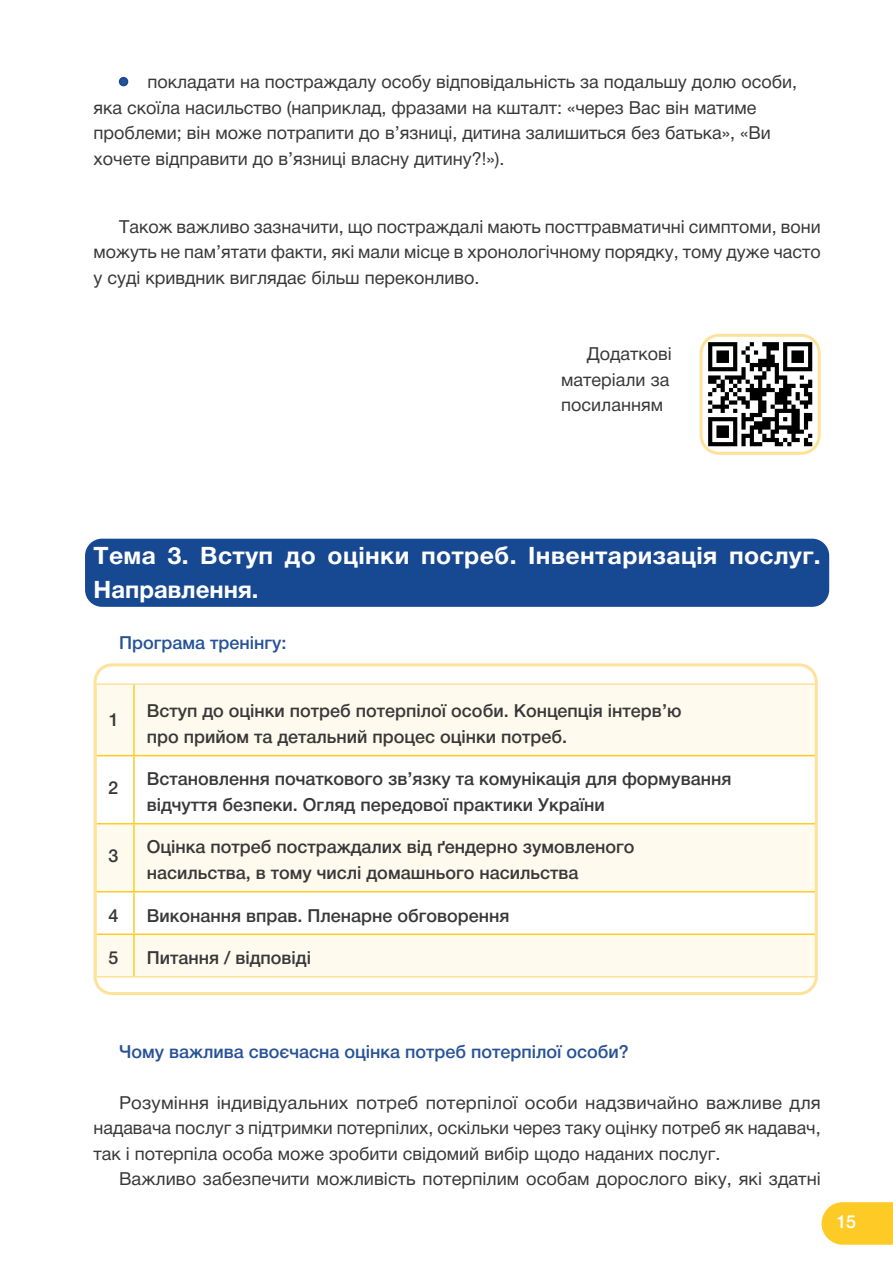
<style>
.page{position:relative;width:893px;height:1263px;background:#fff}
.page>*{position:absolute;margin:0;border:0;box-sizing:border-box;transform-origin:0 0}
.Підрозділ{font:700 24px/34px "Helvetica Neue Cyr";letter-spacing:.015em;color:#fff}
.t1{font:18px/25.5px "Helvetica Neue Cyr";color:#383839}
.таблична_основа{font:500 18px/25.5px "Helvetica Neue Cyr";color:#383839}
.t2{font:500 18px "Helvetica Neue Cyr";color:#275297}
.t3{font:500 18px "Helvetica Neue Cyr";color:#fff}
.s1{color:#174892}
</style>
<div class="page">
<svg style="left:821px;top:1202px;width:72px;height:43px;background:#fece37"></svg>
<div style="left:85px;top:539px;width:744px;height:68px;background:#174892;border-radius:17px"></div>
<img style="left:703px;top:338px;width:114px;height:113px">
<div style="left:699px;top:334px;width:122px;height:121px;border:3px solid #ffe299;border-radius:18px"></div>
<svg style="left:98px;top:685px;width:716px;height:291px;fill:#fefaed"></svg>
<hr style="left:95px;top:683px;width:39px;height:2px;background:#ffe299">
<hr style="left:134px;top:683px;width:683px;height:2px;background:#ffe299">
<hr style="left:95px;top:976px;width:39px;height:1px;background:#ffe299">
<hr style="left:134px;top:976px;width:683px;height:1px;background:#ffe299">
<hr style="left:133px;top:685px;width:2px;height:70px;background:#feca26">
<hr style="left:97px;top:755px;width:37px;height:1px;background:#feca26">
<hr style="left:97px;top:823px;width:37px;height:1px;background:#feca26">
<hr style="left:97px;top:891px;width:37px;height:1px;background:#feca26">
<hr style="left:133px;top:756px;width:2px;height:67px;background:#feca26">
<hr style="left:133px;top:824px;width:2px;height:67px;background:#feca26">
<hr style="left:133px;top:892px;width:2px;height:41px;background:#feca26">
<hr style="left:134px;top:755px;width:682px;height:1px;background:#feca26">
<hr style="left:134px;top:823px;width:682px;height:1px;background:#feca26">
<hr style="left:134px;top:891px;width:682px;height:1px;background:#feca26">
<hr style="left:97px;top:933px;width:37px;height:2px;background:#feca26">
<hr style="left:133px;top:935px;width:2px;height:41px;background:#feca26">
<hr style="left:134px;top:933px;width:682px;height:2px;background:#feca26">
<div style="left:94px;top:663px;width:724px;height:332px;border:3px solid #ffe299;border-radius:17px"></div>
<p class="t1" style="left:94px;top:69px;width:705px;text-indent:26px"><span class="s1">•</span> покладати на постраждалу особу відповідальність за подальшу долю особи, яка скоїла насильство (наприклад, фразами на кшталт: «через Вас він матиме проблеми; він може потрапити до в’язниці, дитина залишиться без батька», «Ви хочете відправити до в’язниці власну дитину?!»).</p>
<p class="t1" style="left:94px;top:214px;width:729px;text-align:justify;text-indent:26px">Також важливо зазначити, що постраждалі мають посттравматичні симптоми, вони можуть не пам’ятати факти, які мали місце в хронологічному порядку, тому дуже часто у суді кривдник виглядає більш переконливо.</p>
<p class="t1" style="left:561px;top:341px;width:112px;text-indent:26px">Додаткові матеріали за посиланням</p>
<p class="Підрозділ" style="left:94px;top:539px;width:729px">Тема 3. Вступ до оцінки потреб. Інвентаризація послуг.<br>Направлення.</p>
<p class="t2" style="left:119px;top:633px;width:169px">Програма тренінгу:</p>
<p class="таблична_основа" style="left:109px;top:707px;width:12px">1</p>
<p class="таблична_основа" style="left:147px;top:698px;width:536px">Вступ до оцінки потреб потерпілої особи. Концепція інтерв’ю про прийом та детальний процес оцінки потреб.</p>
<p class="таблична_основа" style="left:109px;top:775px;width:12px">2</p>
<p class="таблична_основа" style="left:147px;top:766px;width:586px">Встановлення початкового зв’язку та комунікація для формування відчуття безпеки. Огляд передової практики України</p>
<p class="таблична_основа" style="left:109px;top:843px;width:12px">3</p>
<p class="таблична_основа" style="left:147px;top:834px;width:489px">Оцінка потреб постраждалих від ґендерно зумовленого насильства, в тому числі домашнього насильства</p>
<p class="таблична_основа" style="left:109px;top:902px;width:12px">4</p>
<p class="таблична_основа" style="left:147px;top:902px;width:364px">Виконання вправ. Пленарне обговорення</p>
<p class="таблична_основа" style="left:109px;top:945px;width:12px">5</p>
<p class="таблична_основа" style="left:147px;top:945px;width:166px">Питання / відповіді</p>
<p class="t2" style="left:119px;top:1041px;width:511px">Чому важлива своєчасна оцінка потреб потерпілої особи?</p>
<p class="t1" style="left:94px;top:1090px;width:729px;text-align:justify;text-indent:26px">Розуміння індивідуальних потреб потерпілої особи надзвичайно важливе для надавача послуг з підтримки потерпілих, оскільки через таку оцінку потреб як надавач, так і потерпіла особа може зробити свідомий вибір щодо наданих послуг.</p>
<p class="t1" style="left:119px;top:1166px;width:703px">Важливо забезпечити можливість потерпілим особам дорослого віку, які здатні</p>
<p class="t3" style="left:836px;top:1211px;width:22px">15</p>
</div>
